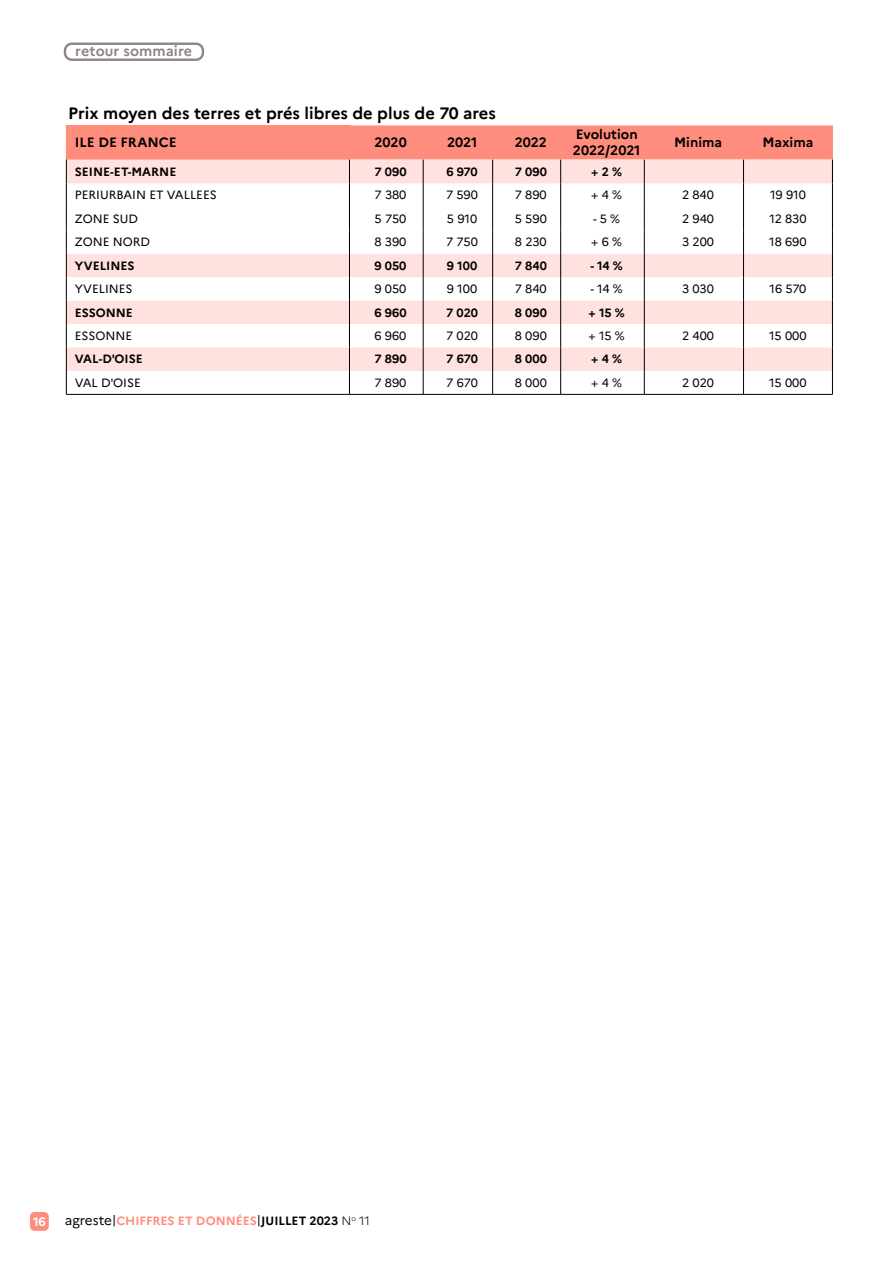
<style>
.page{position:relative;width:893px;height:1263px;background:#fff}
.page>*{position:absolute;margin:0;border:0;box-sizing:border-box;transform-origin:0 0}
.t1{font:700 16.5px "Marianne";color:#000}
.t2{font:700 14.4px "Marianne";letter-spacing:.005em;color:#91848b}
.t3{font:700 13.5px/16.2px "Marianne";color:#000}
.t4{font:700 12.15px "Marianne";color:#fff}
.t5{font:12px "Marianne";color:#000}
.t6{font:700 12px "Marianne";color:#000}
.t7{font:700 12px "Marianne";color:#ff8d7e}
.s1{font-weight:400;font-size:13.5px;color:#000}
.s2{font-weight:400;color:#000}
.s3{color:#000}
.s4{font-weight:300;color:#000}
</style>
<div class="page">
<div style="left:64px;top:43px;width:140px;height:18px;border:2px solid #91848b;border-radius:7px"></div>
<div style="left:30px;top:1212px;width:19px;height:19px;background:#ff8d7e;border-radius:5px"></div>
<div style="left:66px;top:125px;width:283px;height:35px;background:#ff8d7e"></div>
<svg style="left:67px;top:160px;width:282px;height:211px"></svg>
<svg style="left:66px;top:160px;width:1px;height:234px"></svg>
<hr style="left:66px;top:394px;width:283px;height:1px;background:#000">
<hr style="left:349px;top:394px;width:74px;height:1px;background:#000">
<hr style="left:423px;top:394px;width:70px;height:1px;background:#000">
<hr style="left:493px;top:394px;width:68px;height:1px;background:#000">
<hr style="left:561px;top:394px;width:83px;height:1px;background:#000">
<hr style="left:644px;top:394px;width:99px;height:1px;background:#000">
<hr style="left:743px;top:394px;width:90px;height:1px;background:#000">
<svg style="left:349px;top:125px;width:484px;height:269px"></svg>
<p class="t2" style="left:75px;top:42px;width:119px">retour sommaire</p>
<p class="t1" style="left:68px;top:103px;width:429px">Prix moyen des terres et prés libres de plus de 70 ares</p>
<p class="t3" style="left:75px;top:134px;width:103px">ILE DE FRANCE</p>
<p class="t3" style="left:374px;top:134px;width:34px">2020</p>
<p class="t3" style="left:447px;top:134px;width:32px">2021</p>
<p class="t3" style="left:515px;top:134px;width:34px">2022</p>
<p class="t3" style="left:573px;top:126px;width:69px">Evolution<br>2022/2021</p>
<p class="t3" style="left:674px;top:134px;width:50px">Minima</p>
<p class="t3" style="left:762px;top:134px;width:53px">Maxima</p>
<p class="t6" style="left:75px;top:164px;width:103px">SEINE-ET-MARNE</p>
<p class="t6" style="left:374px;top:164px;width:34px">7 090</p>
<p class="t6" style="left:446px;top:164px;width:33px">6 970</p>
<p class="t6" style="left:515px;top:164px;width:34px">7 090</p>
<p class="t6" style="left:591px;top:164px;width:32px">+ 2 %</p>
<p class="t5" style="left:75px;top:188px;width:143px">PERIURBAIN ET VALLEES</p>
<p class="t5" style="left:375px;top:188px;width:33px">7 380</p>
<p class="t5" style="left:446px;top:188px;width:34px">7 590</p>
<p class="t5" style="left:515px;top:188px;width:34px">7 890</p>
<p class="t5" style="left:591px;top:188px;width:32px">+ 4 %</p>
<p class="t5" style="left:682px;top:188px;width:33px">2 840</p>
<p class="t5" style="left:770px;top:188px;width:37px">19 910</p>
<p class="t5" style="left:75px;top:211px;width:65px">ZONE SUD</p>
<p class="t5" style="left:375px;top:211px;width:33px">5 750</p>
<p class="t5" style="left:447px;top:211px;width:32px">5 910</p>
<p class="t5" style="left:515px;top:211px;width:34px">5 590</p>
<p class="t5" style="left:593px;top:211px;width:29px">- 5 %</p>
<p class="t5" style="left:682px;top:211px;width:34px">2 940</p>
<p class="t5" style="left:769px;top:211px;width:39px">12 830</p>
<p class="t5" style="left:75px;top:235px;width:77px">ZONE NORD</p>
<p class="t5" style="left:374px;top:235px;width:33px">8 390</p>
<p class="t5" style="left:446px;top:235px;width:33px">7 750</p>
<p class="t5" style="left:515px;top:235px;width:33px">8 230</p>
<p class="t5" style="left:591px;top:235px;width:32px">+ 6 %</p>
<p class="t5" style="left:682px;top:235px;width:34px">3 200</p>
<p class="t5" style="left:769px;top:235px;width:39px">18 690</p>
<p class="t6" style="left:75px;top:258px;width:61px">YVELINES</p>
<p class="t6" style="left:374px;top:258px;width:34px">9 050</p>
<p class="t6" style="left:447px;top:258px;width:32px">9 100</p>
<p class="t6" style="left:515px;top:258px;width:34px">7 840</p>
<p class="t6" style="left:591px;top:258px;width:34px">- 14 %</p>
<p class="t5" style="left:75px;top:282px;width:59px">YVELINES</p>
<p class="t5" style="left:374px;top:282px;width:33px">9 050</p>
<p class="t5" style="left:447px;top:282px;width:32px">9 100</p>
<p class="t5" style="left:515px;top:282px;width:33px">7 840</p>
<p class="t5" style="left:590px;top:282px;width:34px">- 14 %</p>
<p class="t5" style="left:682px;top:282px;width:33px">3 030</p>
<p class="t5" style="left:769px;top:282px;width:38px">16 570</p>
<p class="t6" style="left:75px;top:305px;width:60px">ESSONNE</p>
<p class="t6" style="left:374px;top:305px;width:34px">6 960</p>
<p class="t6" style="left:446px;top:305px;width:34px">7 020</p>
<p class="t6" style="left:515px;top:305px;width:34px">8 090</p>
<p class="t6" style="left:589px;top:305px;width:38px">+ 15 %</p>
<p class="t5" style="left:75px;top:328px;width:59px">ESSONNE</p>
<p class="t5" style="left:374px;top:328px;width:34px">6 960</p>
<p class="t5" style="left:446px;top:328px;width:33px">7 020</p>
<p class="t5" style="left:515px;top:328px;width:34px">8 090</p>
<p class="t5" style="left:589px;top:328px;width:38px">+ 15 %</p>
<p class="t5" style="left:682px;top:328px;width:34px">2 400</p>
<p class="t5" style="left:769px;top:328px;width:39px">15 000</p>
<p class="t6" style="left:75px;top:352px;width:69px">VAL-D'OISE</p>
<p class="t6" style="left:374px;top:352px;width:34px">7 890</p>
<p class="t6" style="left:446px;top:352px;width:33px">7 670</p>
<p class="t6" style="left:515px;top:352px;width:34px">8 000</p>
<p class="t6" style="left:591px;top:352px;width:32px">+ 4 %</p>
<p class="t5" style="left:75px;top:375px;width:67px">VAL D'OISE</p>
<p class="t5" style="left:374px;top:375px;width:34px">7 890</p>
<p class="t5" style="left:446px;top:375px;width:33px">7 670</p>
<p class="t5" style="left:515px;top:375px;width:34px">8 000</p>
<p class="t5" style="left:591px;top:375px;width:32px">+ 4 %</p>
<p class="t5" style="left:682px;top:375px;width:33px">2 020</p>
<p class="t5" style="left:769px;top:375px;width:39px">15 000</p>
<p class="t4" style="left:33px;top:1214px;width:14px">16</p>
<p class="t7" style="left:65px;top:1214px;width:307px"><span class="s1">agreste</span><span class="s2">|</span>CHIFFRES ET DONNÉES<span class="s2">|</span><span class="s3">JUILLET 2023</span> <span class="s4">N</span><sup>o</sup> <span class="s4">11</span></p>
</div>
